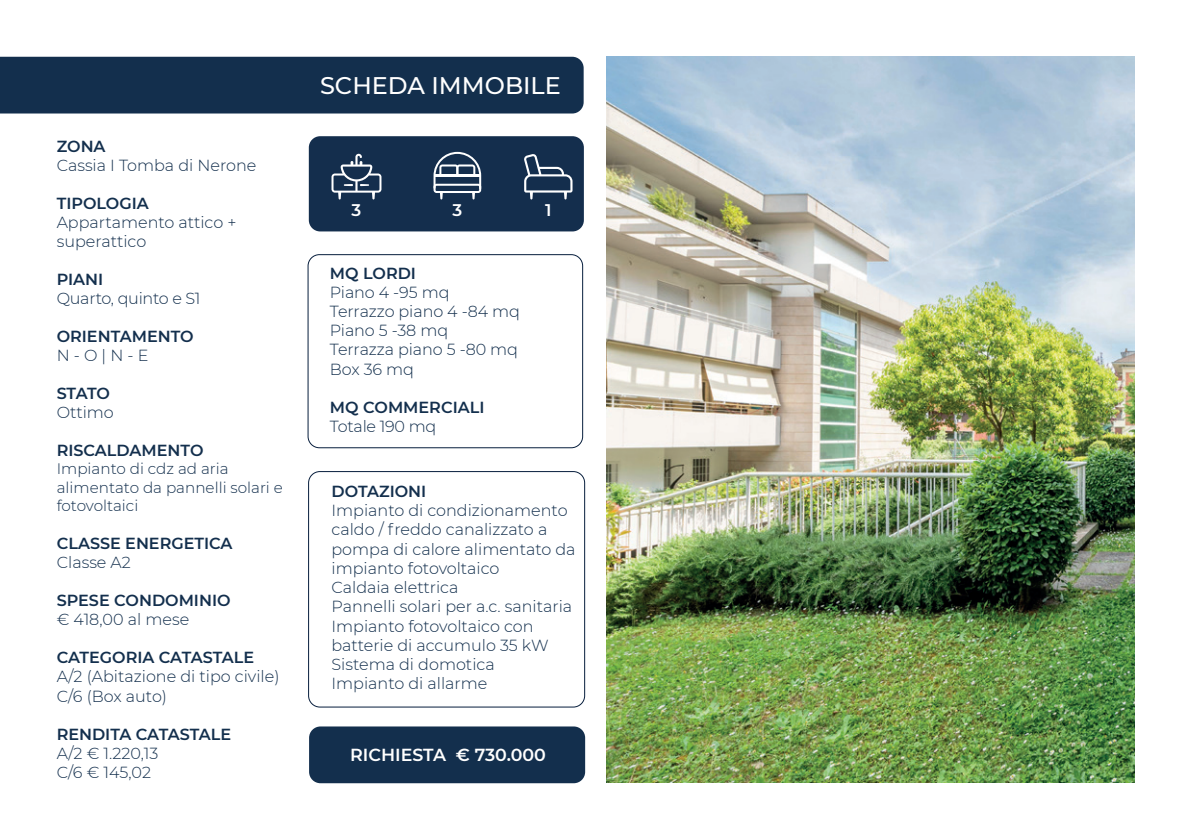
<style>
.page{position:relative;width:1191px;height:840px;background:#fff}
.page>*{position:absolute;margin:0;border:0;box-sizing:border-box;transform-origin:0 0}
.t1{font:500 24px "Montserrat";color:#fff}
.t2{font:600 17.4px "Montserrat";color:#fff}
.t3{font:600 16.8px "Montserrat";color:#fff}
.t4{font:300 16px/19.2px "Montserrat";color:#132f4d}
.t5{font:600 16px "Montserrat";color:#132f4d}
.t6{font:300 15.2px/18.4px "Montserrat";color:#132f4d}
</style>
<div class="page">
<div style="left:309px;top:726px;width:276px;height:56px;background:#132f4d;border-radius:11px"></div>
<div style="left:0;top:57px;width:583px;height:56px;background:#132f4d"></div>
<div style="left:309px;top:136px;width:275px;height:95px;background:#142e4d;border-radius:11px"></div>
<svg style="left:524px;top:154px;width:48px;height:45px"></svg>
<svg style="left:433px;top:152px;width:48px;height:47px"></svg>
<hr style="left:434px;top:175px;width:46px;height:2px;background:#fff">
<svg style="left:331px;top:154px;width:50px;height:45px"></svg>
<div style="left:307px;top:254px;width:276px;height:194px;border:1px solid #071e3d;border-radius:11px"></div>
<div style="left:308px;top:471px;width:277px;height:236px;border:1px solid #071e3d;border-radius:11px"></div>
<img style="left:607px;top:57px;width:527px;height:725px">
<p class="t5" style="left:57px;top:135px;width:50px">ZONA</p>
<p class="t4" style="left:57px;top:155px;width:201px">Cassia I Tomba di Nerone</p>
<p class="t5" style="left:57px;top:192px;width:94px">TIPOLOGIA</p>
<p class="t4" style="left:57px;top:212px;width:181px">Appartamento attico + superattico</p>
<p class="t5" style="left:57px;top:268px;width:48px">PIANI</p>
<p class="t4" style="left:57px;top:288px;width:145px">Quarto, quinto e S1</p>
<p class="t5" style="left:57px;top:324px;width:138px">ORIENTAMENTO</p>
<p class="t4" style="left:57px;top:345px;width:93px">N - O | N - E</p>
<p class="t5" style="left:57px;top:381px;width:55px">STATO</p>
<p class="t4" style="left:57px;top:402px;width:59px">Ottimo</p>
<p class="t5" style="left:57px;top:438px;width:148px">RISCALDAMENTO</p>
<p class="t6" style="left:57px;top:459px;width:228px">Impianto di cdz ad aria alimentato da pannelli solari e fotovoltaici</p>
<p class="t5" style="left:57px;top:532px;width:177px">CLASSE ENERGETICA</p>
<p class="t4" style="left:57px;top:552px;width:76px">Classe A2</p>
<p class="t5" style="left:57px;top:589px;width:175px">SPESE CONDOMINIO</p>
<p class="t4" style="left:57px;top:609px;width:134px">€ 418,00 al mese</p>
<p class="t5" style="left:57px;top:646px;width:199px">CATEGORIA CATASTALE</p>
<p class="t4" style="left:57px;top:666px;width:224px">A/2 (Abitazione di tipo civile)<br>C/6 (Box auto)</p>
<p class="t5" style="left:57px;top:722px;width:176px">RENDITA CATASTALE</p>
<p class="t4" style="left:57px;top:742px;width:103px">A/2 € 1.220,13<br>C/6 € 145,02</p>
<h1 class="t1" style="left:320px;top:69px;width:242px">SCHEDA IMMOBILE</h1>
<p class="t3" style="left:351px;top:198px;width:11px">3</p>
<p class="t3" style="left:452px;top:198px;width:11px">3</p>
<p class="t3" style="left:545px;top:198px;width:8px">1</p>
<p class="t5" style="left:330px;top:261px;width:88px">MQ LORDI</p>
<p class="t4" style="left:330px;top:282px;width:191px">Piano 4 -95 mq<br>Terrazzo piano 4 -84 mq<br>Piano 5 -38 mq<br>Terrazza piano 5 -80 mq<br>Box 36 mq</p>
<p class="t5" style="left:330px;top:396px;width:156px">MQ COMMERCIALI</p>
<p class="t4" style="left:330px;top:416px;width:108px">Totale 190 mq</p>
<p class="t5" style="left:331px;top:479px;width:96px">DOTAZIONI</p>
<p class="t4" style="left:331px;top:500px;width:246px">Impianto di condizionamento caldo / freddo canalizzato a pompa di calore alimentato da impianto fotovoltaico<br>Caldaia elettrica<br>Pannelli solari per a.c. sanitaria<br>Impianto fotovoltaico con batterie di accumulo 35 kW<br>Sistema di domotica<br>Impianto di allarme</p>
<p class="t2" style="left:350px;top:742px;width:197px">RICHIESTA € 730.000</p>
</div>
